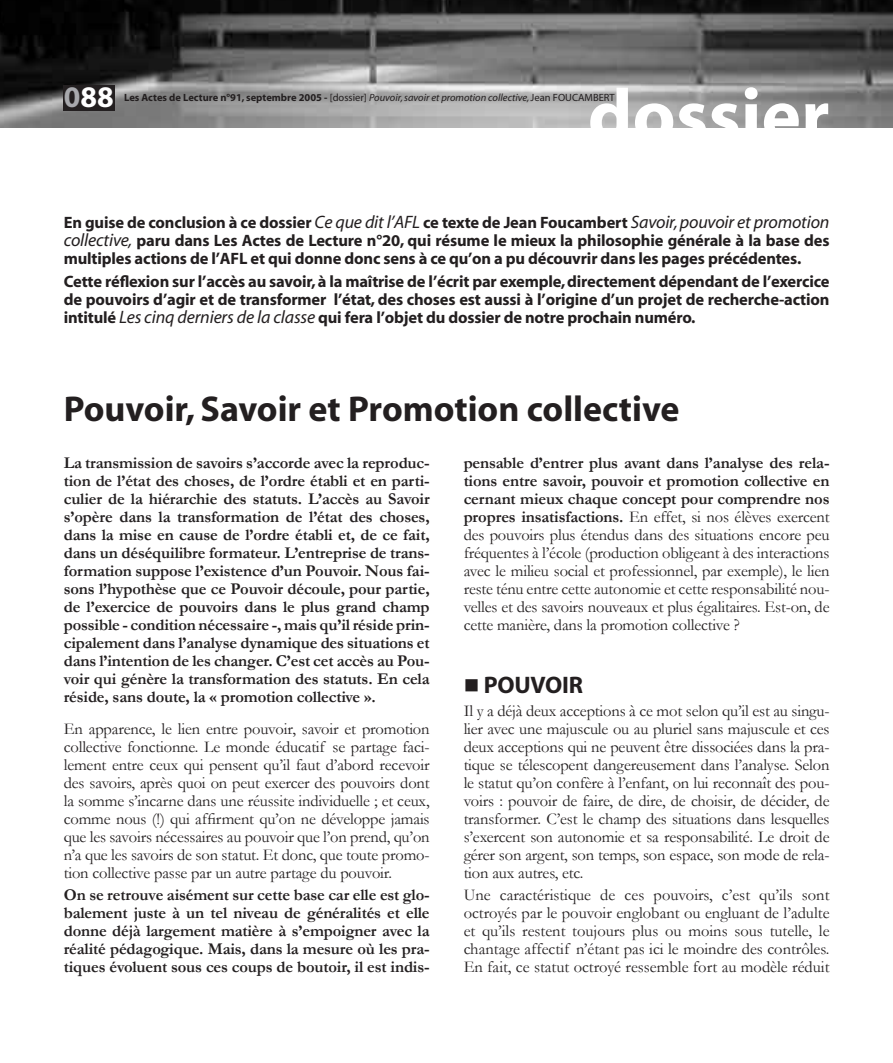
<style>
.page{position:relative;width:893px;height:1063px;background:#fff}
.page>*{position:absolute;margin:0;border:0;box-sizing:border-box;transform-origin:0 0}
.t1{font:700 75px "Myriad";color:#fff}
.t2{font:700 36px "Myriad";color:#231f20}
.t3{font:700 30px "Myriad";color:#fff}
.t4{font:700 24px "Myriad";letter-spacing:-.01em;color:#231f20}
.t5{font:16.5px/18px "Garamond";letter-spacing:-.01em;color:#231f20;text-align:justify}
.t6{font:700 16.5px/18px "Garamond";letter-spacing:-.01em;color:#231f20;text-align:justify}
.t7{font:700 16.5px/18px "Myriad";letter-spacing:-.01em;color:#231f20;text-align:justify}
.t8{font:700 10.5px "Myriad";color:#231f20}
.s1{color:#a8a9ad}
.s2{font-weight:400}
.s3{font-weight:400;font-style:italic}
.s4{font-weight:400;font-style:italic;font-size:18px}
.s5{font-weight:700}
</style>
<div class="page">
<img style="left:0;top:0;width:893px;height:128px">
<div style="left:64px;top:85px;width:51px;height:26px;background:#231f20"></div>
<h1 class="t1" style="left:588px;top:71px;width:243px">dossier</h1>
<h3 class="t3" style="left:64px;top:79px;width:51px"><span class="s1">0</span>88</h3>
<p class="t8" style="left:124px;top:91px;width:492px">Les Actes de Lecture n°91, septembre 2005 - <span class="s2">[dossier]</span> <span class="s3">Pouvoir, savoir et promotion collective,</span> <span class="s2">Jean FOUCAMBERT</span></p>
<p class="t7" style="left:64px;top:214px;width:767px">En guise de conclusion à ce dossier <span class="s4">Ce que dit l’AFL</span> ce texte de Jean Foucambert <span class="s4">Savoir, pouvoir et promotion collective,</span> paru dans Les Actes de Lecture n°20, qui résume le mieux la philosophie générale à la base des multiples actions de l’AFL et qui donne donc sens à ce qu’on a pu découvrir dans les pages précédentes.</p>
<p class="t7" style="left:64px;top:272px;width:767px">Cette réflexion sur l’accès au savoir, à la maîtrise de l’écrit par exemple, directement dépendant de l’exercice de pouvoirs d’agir et de transformer l’état, des choses est aussi à l’origine d’un projet de recherche-action intitulé <span class="s4">Les cinq derniers de la classe</span> qui fera l’objet du dossier de notre prochain numéro.</p>
<h2 class="t2" style="left:64px;top:387px;width:617px">Pouvoir, Savoir et Promotion collective</h2>
<p class="t6" style="left:64px;top:454px;width:367px">La transmission de savoirs s’accorde avec la reproduc&shy;tion de l’état des choses, de l’ordre établi et en parti&shy;culier de la hiérarchie des statuts. L’accès au Savoir s’opère dans la transformation de l’état des choses, dans la mise en cause de l’ordre établi et, de ce fait, dans un déséquilibre formateur. L’entreprise de trans&shy;formation suppose l’existence d’un Pouvoir. Nous fai&shy;sons l’hypothèse que ce Pouvoir découle, pour partie, de l’exercice de pouvoirs dans le plus grand champ possible - condition nécessaire -, mais qu’il réside prin&shy;cipalement dans l’analyse dynamique des situations et dans l’intention de les changer. C’est cet accès au Pou&shy;voir qui génère la transformation des statuts. En cela réside, sans doute, la « promotion collective ».</p>
<p class="t5" style="left:64px;top:719px;width:367px">En apparence, le lien entre pouvoir, savoir et promotion collective fonctionne. Le monde éducatif se partage faci&shy;lement entre ceux qui pensent qu’il faut d’abord recevoir des savoirs, après quoi on peut exercer des pouvoirs dont la somme s’incarne dans une réussite individuelle ; et ceux, comme nous (!) qui affirment qu’on ne développe jamais que les savoirs nécessaires au pouvoir que l’on prend, qu’on n’a que les savoirs de son statut. Et donc, que toute promo&shy;tion collective passe par un autre partage du pouvoir.</p>
<p class="t6" style="left:64px;top:886px;width:367px">On se retrouve aisément sur cette base car elle est glo&shy;balement juste à un tel niveau de généralités et elle donne déjà largement matière à s’empoigner avec la réalité pédagogique. Mais, dans la mesure où les pra&shy;tiques évoluent sous ces coups de boutoir, il est indis-</p>
<p class="t5" style="left:464px;top:454px;width:367px"><span class="s5">pensable d’entrer plus avant dans l’analyse des rela&shy;tions entre savoir, pouvoir et promotion collective en cernant mieux chaque concept pour comprendre nos propres insatisfactions.</span> En effet, si nos élèves exercent des pouvoirs plus étendus dans des situations encore peu fréquentes à l’école (production obligeant à des interactions avec le milieu social et professionnel, par exemple), le lien reste ténu entre cette autonomie et cette responsabilité nou&shy;velles et des savoirs nouveaux et plus égalitaires. Est-on, de cette manière, dans la promotion collective ?</p>
<h3 class="t4" style="left:464px;top:671px;width:121px">■ POUVOIR</h3>
<p class="t5" style="left:464px;top:701px;width:367px">Il y a déjà deux acceptions à ce mot selon qu’il est au singu&shy;lier avec une majuscule ou au pluriel sans majuscule et ces deux acceptions qui ne peuvent être dissociées dans la pra&shy;tique se télescopent dangereusement dans l’analyse. Selon le statut qu’on confère à l’enfant, on lui reconnaît des pou&shy;voirs : pouvoir de faire, de dire, de choisir, de décider, de transformer. C’est le champ des situations dans lesquelles s’exercent son autonomie et sa responsabilité. Le droit de gérer son argent, son temps, son espace, son mode de rela&shy;tion aux autres, etc.</p>
<p class="t5" style="left:464px;top:886px;width:367px">Une caractéristique de ces pouvoirs, c’est qu’ils sont octroyés par le pouvoir englobant ou engluant de l’adulte et qu’ils restent toujours plus ou moins sous tutelle, le chantage affectif n’étant pas ici le moindre des contrôles.<br>En fait, ce statut octroyé ressemble fort au modèle réduit</p>
</div>
